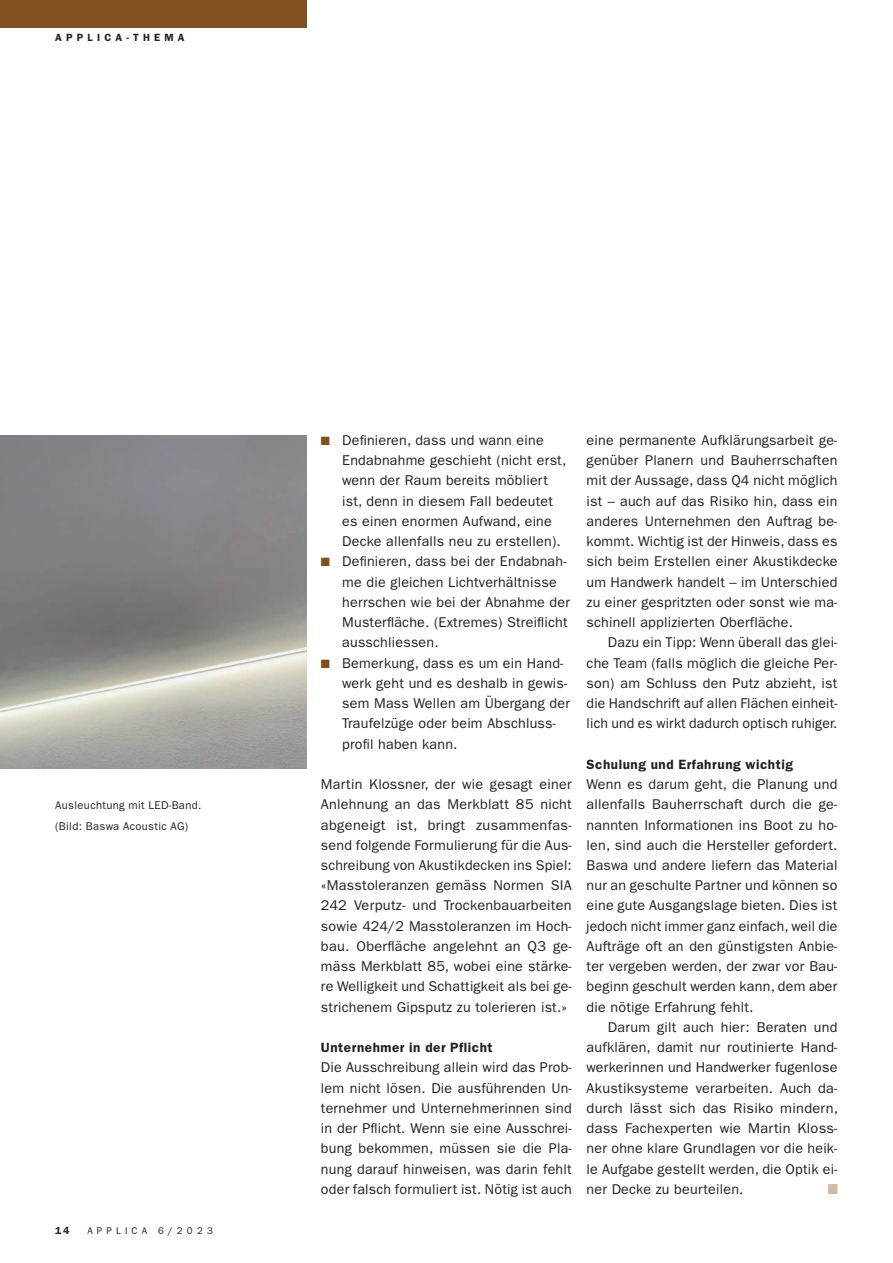
<style>
.page{position:relative;width:893px;height:1263px;background:#fff}
.page>*{position:absolute;margin:0;border:0;box-sizing:border-box;transform-origin:0 0}
.t1{font:14.25px/20.2px "ITC Franklin Gothic Std";letter-spacing:.015em;color:#231f20;text-align:justify}
.t2{font:600 13.5px "ITC Franklin Gothic Std";letter-spacing:.04em;color:#231f20}
.t3{font:11.25px/20.2px "ITC Franklin Gothic Std";letter-spacing:.03em;color:#231f20}
.t4{font:600 10.5px "ITC Franklin Gothic Std";letter-spacing:.4em;color:#231f20}
.t5{font:9.75px "ITC Franklin Gothic Std";letter-spacing:.42em;color:#231f20}
.s1{color:#7f5121}
</style>
<div class="page">
<div style="left:0;top:0;width:306px;height:28px;background:#7f5121"></div>
<div style="left:828px;top:1184px;width:9px;height:10px;background:#cfbaa4"></div>
<img style="left:0;top:436px;width:306px;height:333px">
<p class="t4" style="left:55px;top:34px;width:131px">APPLICA-THEMA</p>
<p class="t3" style="left:55px;top:796px;width:148px">Ausleuchtung mit LED-Band. (Bild: Baswa Acoustic AG)</p>
<p class="t4" style="left:55px;top:1227px;width:16px">14</p>
<p class="t5" style="left:87px;top:1227px;width:127px">APPLICA 6/2023</p>
<p class="t1" style="left:342px;top:431px;width:226px;text-align:left;text-indent:-21px"><span class="s1">■</span> Definieren, dass und wann eine Endabnahme geschieht (nicht erst, wenn der Raum bereits möbliert ist, denn in diesem Fall bedeutet es einen enormen Aufwand, eine Decke allenfalls neu zu erstellen).</p>
<p class="t1" style="left:342px;top:552px;width:229px;text-align:left;text-indent:-21px"><span class="s1">■</span> Definieren, dass bei der Endabnah&shy;me die gleichen Lichtverhältnisse herrschen wie bei der Abnahme der<br>Musterfläche. (Extremes) Streiflicht ausschliessen.</p>
<p class="t1" style="left:342px;top:654px;width:229px;text-align:left;text-indent:-21px"><span class="s1">■</span> Bemerkung, dass es um ein Hand&shy;werk geht und es deshalb in gewis&shy;sem Mass Wellen am Übergang der<br>Traufelzüge oder beim Abschluss&shy;profil haben kann.</p>
<p class="t1" style="left:321px;top:775px;width:252px">Martin Klossner, der wie gesagt einer Anlehnung an das Merkblatt 85 nicht abgeneigt ist, bringt zusammenfas&shy;send folgende Formulierung für die Aus&shy;schreibung von Akustikdecken ins Spiel: «Mass toleranzen gemäss Normen SIA 242 Verputz- und Trockenbauarbeiten sowie 424/2 Masstoleranzen im Hoch&shy;bau. Oberfläche angelehnt an Q3 ge&shy;mäss Merkblatt 85, wobei eine stärke&shy;re Welligkeit und Schattigkeit als bei ge&shy;strichenem Gipsputz zu tolerieren ist.»</p>
<p class="t2" style="left:321px;top:1043px;width:173px">Unternehmer in der Pflicht</p>
<p class="t1" style="left:321px;top:1058px;width:252px">Die Ausschreibung allein wird das Prob&shy;lem nicht lösen. Die ausführenden Un&shy;ternehmer und Unternehmerinnen sind in der Pflicht. Wenn sie eine Ausschrei&shy;bung bekommen, müssen sie die Pla&shy;nung darauf hinweisen, was darin fehlt oder falsch formuliert ist. Nötig ist auch</p>
<p class="t1" style="left:587px;top:431px;width:252px">eine permanente Aufklärungsarbeit ge&shy;genüber Planern und Bauherrschaften mit der Aussage, dass Q4 nicht möglich ist – auch auf das Risiko hin, dass ein anderes Unternehmen den Auftrag be&shy;kommt. Wichtig ist der Hinweis, dass es sich beim Erstellen einer Akustikdecke um Handwerk handelt – im Unterschied zu einer gespritzten oder sonst wie ma&shy;schinell applizierten Oberfläche.</p>
<p class="t1" style="left:587px;top:633px;width:252px;text-indent:21px">Dazu ein Tipp: Wenn überall das glei&shy;che Team (falls möglich die gleiche Per&shy;son) am Schluss den Putz abzieht, ist die Handschrift auf allen Flächen einheit&shy;lich und es wirkt dadurch optisch ruhiger.</p>
<p class="t2" style="left:587px;top:759px;width:208px">Schulung und Erfahrung wichtig</p>
<p class="t1" style="left:587px;top:775px;width:252px">Wenn es darum geht, die Planung und allenfalls Bauherrschaft durch die ge&shy;nannten Informationen ins Boot zu ho&shy;len, sind auch die Hersteller gefordert.<br>Baswa und andere liefern das Material nur an geschulte Partner und können so eine gute Ausgangslage bieten. Dies ist jedoch nicht immer ganz einfach, weil die Aufträge oft an den günstigsten Anbie&shy;ter vergeben werden, der zwar vor Bau&shy;beginn geschult werden kann, dem aber die nötige Erfahrung fehlt.</p>
<p class="t1" style="left:587px;top:1018px;width:253px;text-indent:21px">Darum gilt auch hier: Beraten und aufklären, damit nur routinierte Hand&shy;werkerinnen und Handwerker fugenlose Akustiksysteme verarbeiten. Auch da&shy;durch lässt sich das Risiko mindern, dass Fachexperten wie Martin Kloss&shy;ner ohne klare Grundlagen vor die heik&shy;le Aufgabe gestellt werden, die Optik ei&shy;ner Decke zu beurteilen.</p>
</div>
